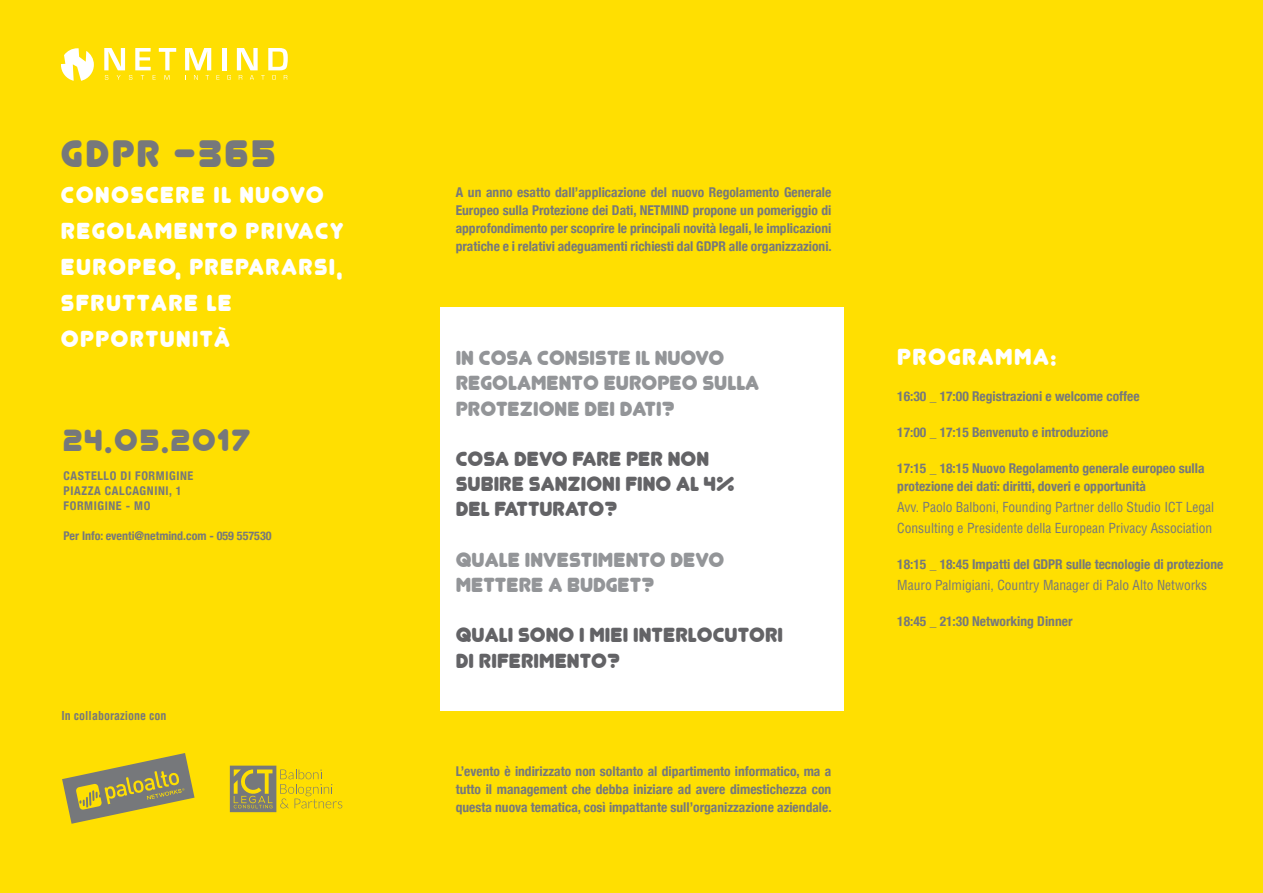
<style>
.page{position:relative;width:1263px;height:893px;background:#ffdf01}
.page>*{position:absolute;margin:0;border:0;box-sizing:border-box;transform-origin:0 0}
.t1{font:45px "Junegull";letter-spacing:.05em;color:#76787b}
.t2{font:36px "Junegull";letter-spacing:.05em;color:#76787b}
.t3{font:27.3px/36px "Junegull";letter-spacing:.05em;color:#fff}
.t4{font:24px/25.2px "Junegull";color:#939598}
.t5{font:24px/25.2px "Junegull";color:#636366}
.t6{font:700 condensed 13.5px/18px "Helvetica Neue";color:#76787b;text-align:justify}
.t7{font:condensed 13.5px/21px "Helvetica";color:#76787b}
.t8{font:700 condensed 12px/15px "Helvetica Neue";letter-spacing:.05em;color:#76787b}
.t9{font:700 condensed 12px "Helvetica Neue";color:#76787b}
.t10{font:700 condensed 12px "Helvetica";color:#76787b}
</style>
<div class="page">
<svg style="left:104px;top:48px;width:72px;height:32px"></svg>
<hr style="left:222px;top:48px;width:4px;height:22px;background:#fff">
<svg style="left:61px;top:48px;width:33px;height:33px"></svg>
<svg style="left:185px;top:48px;width:34px;height:32px"></svg>
<svg style="left:227px;top:75px;width:4px;height:5px"></svg>
<svg style="left:237px;top:48px;width:51px;height:32px"></svg>
<div style="left:440px;top:307px;width:404px;height:404px;background:#fff"></div>
<svg style="left:62px;top:753px;width:133px;height:71px"></svg>
<svg style="left:230px;top:766px;width:112px;height:46px"></svg>
<h1 class="t1" style="left:61px;top:132px;width:216px">GDPR -365</h1>
<h3 class="t3" style="left:61px;top:177px;width:284px">CONOSCERE IL NUOVO<br>REGOLAMENTO PRIVACY<br>EUROPEO, PREPARARSI,<br>SFRUTTARE LE<br>OPPORTUNITÀ</h3>
<h2 class="t2" style="left:63px;top:422px;width:189px">24.05.2017</h2>
<p class="t8" style="left:64px;top:468px;width:131px">CASTELLO DI FORMIGINE<br>PIAZZA CALCAGNINI, 1<br>FORMIGINE - MO</p>
<p class="t9" style="left:64px;top:526px;width:209px">Per Info: eventi@netmind.com - 059 557530</p>
<p class="t10" style="left:62px;top:708px;width:106px">In collaborazione con</p>
<p class="t6" style="left:456px;top:182px;width:378px">A un anno esatto dall’applicazione del nuovo Regolamento Generale Europeo sulla Protezione dei Dati, NETMIND propone un pomeriggio di approfondimento per scoprire le principali novità legali, le implicazioni pratiche e i relativi adeguamenti richiesti dal GDPR alle organizzazioni.</p>
<h3 class="t4" style="left:456px;top:345px;width:305px">IN COSA CONSISTE IL NUOVO<br>REGOLAMENTO EUROPEO SULLA<br>PROTEZIONE DEI DATI?</h3>
<h3 class="t5" style="left:456px;top:446px;width:280px">COSA DEVO FARE PER NON<br>SUBIRE SANZIONI FINO AL 4%<br>DEL FATTURATO?</h3>
<h3 class="t4" style="left:456px;top:547px;width:270px">QUALE INVESTIMENTO DEVO<br>METTERE A BUDGET?</h3>
<h3 class="t5" style="left:456px;top:623px;width:329px">QUALI SONO I MIEI INTERLOCUTORI<br>DI RIFERIMENTO?</h3>
<p class="t6" style="left:456px;top:761px;width:377px">L’evento è indirizzato non soltanto al dipartimento informatico, ma a tutto il management che debba iniziare ad avere dimestichezza con questa nuova tematica, così impattante sull’organizzazione aziendale.</p>
<h3 class="t3" style="left:897px;top:339px;width:161px">PROGRAMMA:</h3>
<p class="t6" style="left:897px;top:386px;width:244px">16:30 _ 17:00 Registrazioni e welcome coffee</p>
<p class="t6" style="left:897px;top:422px;width:213px">17:00 _ 17:15 Benvenuto e introduzione</p>
<p class="t6" style="left:897px;top:458px;width:309px">17:15 _ 18:15 Nuovo Regolamento generale europeo sulla protezione dei dati: diritti, doveri e opportunità</p>
<p class="t7" style="left:897px;top:497px;width:318px">Avv. Paolo Balboni, Founding Partner dello Studio ICT Legal<br>Consulting e Presidente della European Privacy Association</p>
<p class="t6" style="left:897px;top:554px;width:328px">18:15 _ 18:45 Impatti del GDPR sulle tecnologie di protezione</p>
<p class="t7" style="left:897px;top:575px;width:311px">Mauro Palmigiani, Country Manager di Palo Alto Networks</p>
<p class="t6" style="left:897px;top:611px;width:177px">18:45 _ 21:30 Networking Dinner</p>
</div>
